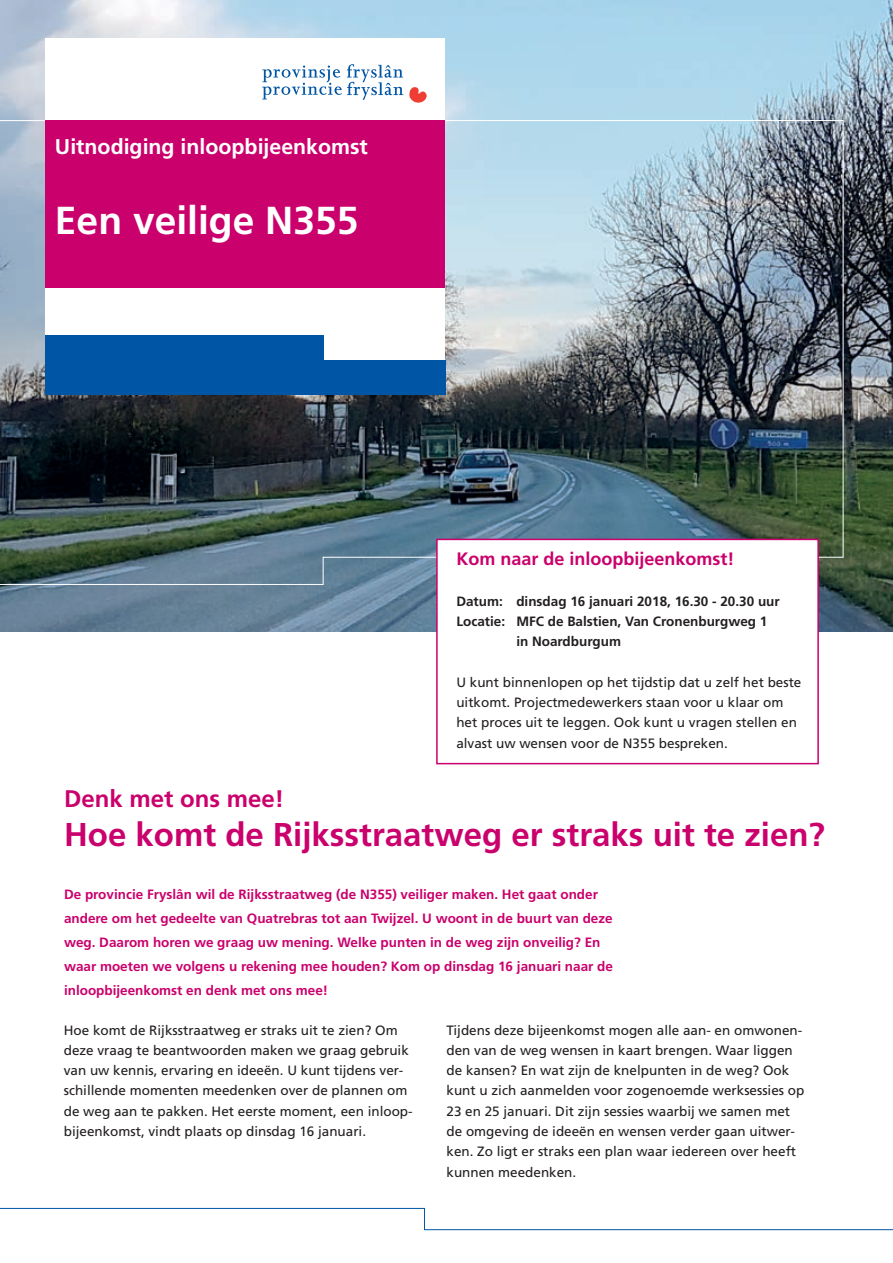
<style>
.page{position:relative;width:893px;height:1263px;background:#fff}
.page>*{position:absolute;margin:0;border:0;box-sizing:border-box;transform-origin:0 0}
.Normaal{font:700 39px "Frutiger LT Std";color:#fff}
.t1{font:700 33px "Frutiger LT Std";color:#ca016c}
.t2{font:700 24px "Frutiger LT Std";color:#ca016c}
.Normaal-2{font:700 21.3px "Frutiger LT Std";color:#fff}
.t3{font:700 18px "Frutiger LT Std";color:#ca016c}
.t4{font:13.5px/20.2px "Frutiger LT Std";color:#231f20}
.t5{font:700 13.5px/24px "Frutiger LT Std";color:#ca016c}
.t6{font:700 13.5px/20.2px "Frutiger LT Std";color:#231f20}
</style>
<div class="page">
<img style="left:0;top:0;width:893px;height:631px">
<img style="left:0;top:120px;width:844px;height:465px">
<div style="left:45px;top:38px;width:400px;height:350px;background:#fff"></div>
<svg style="left:262px;top:64px;width:165px;height:39px"></svg>
<div style="left:45px;top:360px;width:400px;height:35px;background:#0155a5"></div>
<div style="left:45px;top:120px;width:400px;height:167px;background:#ca016c"></div>
<div style="left:436px;top:539px;width:383px;height:225px;background:#fff;border:2px solid #ca016c"></div>
<div style="left:45px;top:335px;width:278px;height:34px;background:#0155a5"></div>
<svg style="left:0;top:1208px;width:893px;height:22px"></svg>
<p class="Normaal-2" style="left:55px;top:134px;width:314px">Uitnodiging inloopbijeenkomst</p>
<p class="Normaal" style="left:55px;top:198px;width:305px">Een veilige N355</p>
<p class="t3" style="left:456px;top:549px;width:280px">Kom naar de inloopbijeenkomst!</p>
<p class="t6" style="left:456px;top:591px;width:325px">Datum: dinsdag 16 januari 2018, 16.30 - 20.30 uur</p>
<p class="t6" style="left:516px;top:611px;width:253px;text-indent:-60px">Locatie: MFC de Balstien, Van Cronenburgweg 1 in Noardburgum</p>
<p class="t4" style="left:456px;top:672px;width:347px">U kunt binnenlopen op het tijdstip dat u zelf het beste uitkomt. Projectmedewerkers staan voor u klaar om het proces uit te leggen. Ook kunt u vragen stellen en alvast uw wensen voor de N355 bespreken.</p>
<p class="t2" style="left:64px;top:784px;width:222px">Denk met ons mee!</p>
<p class="t1" style="left:64px;top:815px;width:763px">Hoe komt de Rijksstraatweg er straks uit te zien?</p>
<p class="t5" style="left:64px;top:882px;width:550px">De provincie Fryslân wil de Rijksstraatweg (de N355) veiliger maken. Het gaat onder andere om het gedeelte van Quatrebras tot aan Twijzel. U woont in de buurt van deze weg. Daarom horen we graag uw mening. Welke punten in de weg zijn onveilig? En waar moeten we volgens u rekening mee houden? Kom op dinsdag 16 januari naar de inloopbijeenkomst en denk met ons mee!</p>
<p class="t4" style="left:64px;top:1020px;width:350px">Hoe komt de Rijksstraatweg er straks uit te zien? Om deze vraag te beantwoorden maken we graag gebruik van uw kennis, ervaring en ideeën. U kunt tijdens ver&shy;schillende momenten meedenken over de plannen om de weg aan te pakken. Het eerste moment, een inloop&shy;bijeenkomst, vindt plaats op dinsdag 16 januari.</p>
<p class="t4" style="left:446px;top:1020px;width:359px">Tijdens deze bijeenkomst mogen alle aan- en omwonen&shy;den van de weg wensen in kaart brengen. Waar liggen de kansen? En wat zijn de knelpunten in de weg? Ook kunt u zich aanmelden voor zogenoemde werksessies op 23 en 25 januari. Dit zijn sessies waarbij we samen met de omgeving de ideeën en wensen verder gaan uitwer&shy;ken. Zo ligt er straks een plan waar iedereen over heeft kunnen meedenken.</p>
</div>
